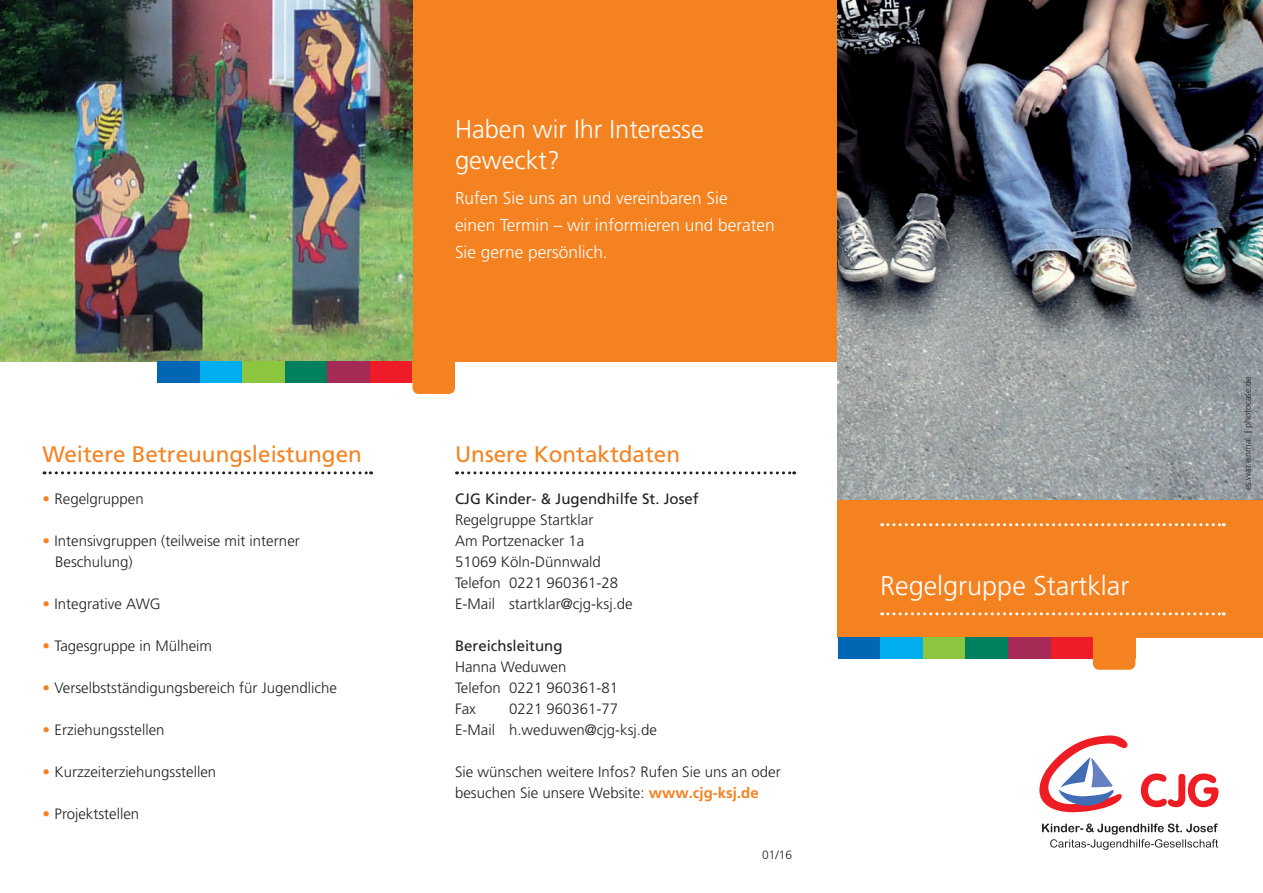
<style>
.page{position:relative;width:1263px;height:893px;background:#fff}
.page>*{position:absolute;margin:0;border:0;box-sizing:border-box;transform-origin:0 0}
.t1{font:300 27px "Frutiger LT Std";color:#fff}
.t2{font:300 25.5px/30.6px "Frutiger LT Std";color:#fff}
.t3{font:22.5px "Frutiger LT Pro";color:#f58220}
.t4{font:300 17.25px/27px "Frutiger LT Std";color:#fff}
.t5{font:300 15px/21px "Frutiger LT Pro";color:#231f20}
.t6{font:15px "Frutiger LT Pro";color:#231f20}
.t7{font:300 12px "Frutiger LT Pro";color:#231f20}
.t8{font:300 9px "Frutiger LT Pro";color:#231f20}
.s1{color:#f58220}
.s2{font-weight:700;color:#f58220}
.s3{font-weight:400}
</style>
<div class="page">
<div style="left:412px;top:0;width:426px;height:361px;background:#f58220"></div>
<div style="left:838px;top:500px;width:425px;height:138px;background:#f58220"></div>
<img style="left:0;top:0;width:412px;height:361px">
<img style="left:838px;top:0;width:425px;height:500px">
<div style="left:412px;top:362px;width:43px;height:32px;background:#f58220;border-radius:6px"></div>
<div style="left:157px;top:361px;width:43px;height:22px;background:#0166b3"></div>
<div style="left:200px;top:361px;width:42px;height:22px;background:#00aeef"></div>
<div style="left:242px;top:361px;width:43px;height:22px;background:#8bc63e"></div>
<div style="left:285px;top:361px;width:42px;height:22px;background:#00805f"></div>
<div style="left:370px;top:361px;width:42px;height:22px;background:#ee1c28"></div>
<div style="left:412px;top:361px;width:43px;height:22px;background:#f58220"></div>
<div style="left:327px;top:361px;width:43px;height:22px;background:#a52a56"></div>
<div style="left:838px;top:638px;width:42px;height:21px;background:#0166b3"></div>
<div style="left:880px;top:638px;width:43px;height:21px;background:#00aeef"></div>
<div style="left:923px;top:638px;width:42px;height:21px;background:#8bc63e"></div>
<div style="left:965px;top:638px;width:43px;height:21px;background:#00805f"></div>
<div style="left:1050px;top:638px;width:43px;height:21px;background:#ee1c28"></div>
<div style="left:1093px;top:638px;width:42px;height:32px;background:#f58220;border-radius:6px"></div>
<div style="left:1093px;top:638px;width:42px;height:21px;background:#f58220"></div>
<div style="left:1008px;top:638px;width:42px;height:21px;background:#a52a56"></div>
<svg style="left:1141px;top:773px;width:77px;height:34px"></svg>
<svg style="left:1039px;top:735px;width:89px;height:77px"></svg>
<svg style="left:1042px;top:823px;width:176px;height:27px"></svg>
<svg style="left:44px;top:471px;width:328px;height:3px"></svg>
<svg style="left:456px;top:471px;width:339px;height:3px"></svg>
<svg style="left:882px;top:523px;width:342px;height:3px"></svg>
<svg style="left:882px;top:612px;width:342px;height:3px"></svg>
<h3 class="t3" style="left:43px;top:441px;width:321px">Weitere Betreuungsleistungen</h3>
<p class="t5" style="left:43px;top:488px;width:103px"><span class="s1">•</span> Regelgruppen</p>
<p class="t5" style="left:55px;top:530px;width:246px;text-indent:-13px"><span class="s1">•</span> Intensivgruppen (teilweise mit interner<br>Beschulung)</p>
<p class="t5" style="left:43px;top:593px;width:120px"><span class="s1">•</span> Integrative AWG</p>
<p class="t5" style="left:43px;top:635px;width:171px"><span class="s1">•</span> Tagesgruppe in Mülheim</p>
<p class="t5" style="left:43px;top:677px;width:296px"><span class="s1">•</span> Verselbstständigungsbereich für Jugendliche</p>
<p class="t5" style="left:43px;top:719px;width:124px"><span class="s1">•</span> Erziehungsstellen</p>
<p class="t5" style="left:43px;top:761px;width:175px"><span class="s1">•</span> Kurzzeiterziehungsstellen</p>
<p class="t5" style="left:43px;top:803px;width:98px"><span class="s1">•</span> Projektstellen</p>
<h2 class="t2" style="left:455px;top:114px;width:250px">Haben wir Ihr Interesse geweckt?</h2>
<p class="t4" style="left:455px;top:185px;width:321px">Rufen Sie uns an und vereinbaren Sie<br>einen Termin – wir informieren und beraten<br>Sie gerne persönlich.</p>
<h3 class="t3" style="left:455px;top:441px;width:227px">Unsere Kontaktdaten</h3>
<p class="t6" style="left:455px;top:490px;width:245px">CJG Kinder- &amp; Jugendhilfe St. Josef</p>
<p class="t5" style="left:455px;top:509px;width:179px">Regelgruppe Startklar<br>Am Portzenacker 1a<br>51069 Köln-Dünnwald<br>Telefon 0221 960361-28<br>E-Mail startklar@cjg-ksj.de</p>
<p class="t6" style="left:455px;top:637px;width:109px">Bereichsleitung</p>
<p class="t5" style="left:455px;top:656px;width:165px">Hanna Weduwen<br>Telefon 0221 960361-81<br>Fax</p>
<p class="t5" style="left:455px;top:698px;width:203px;text-indent:54px">0221 960361-77<br>E-Mail h.weduwen@cjg-ksj.de</p>
<p class="t5" style="left:455px;top:761px;width:327px">Sie wünschen weitere Infos? Rufen Sie uns an oder besuchen Sie unsere Website: <span class="s2">www.cjg-ksj.de</span></p>
<p class="t7" style="left:762px;top:848px;width:32px">01/16</p>
<h1 class="t1" style="left:880px;top:571px;width:251px">Regelgruppe Startklar</h1>
<p class="t8" style="left:1242px;top:490px;width:115px;rotate:-90deg">es.war.einmal. <span class="s3">|</span> photocase.de</p>
</div>
